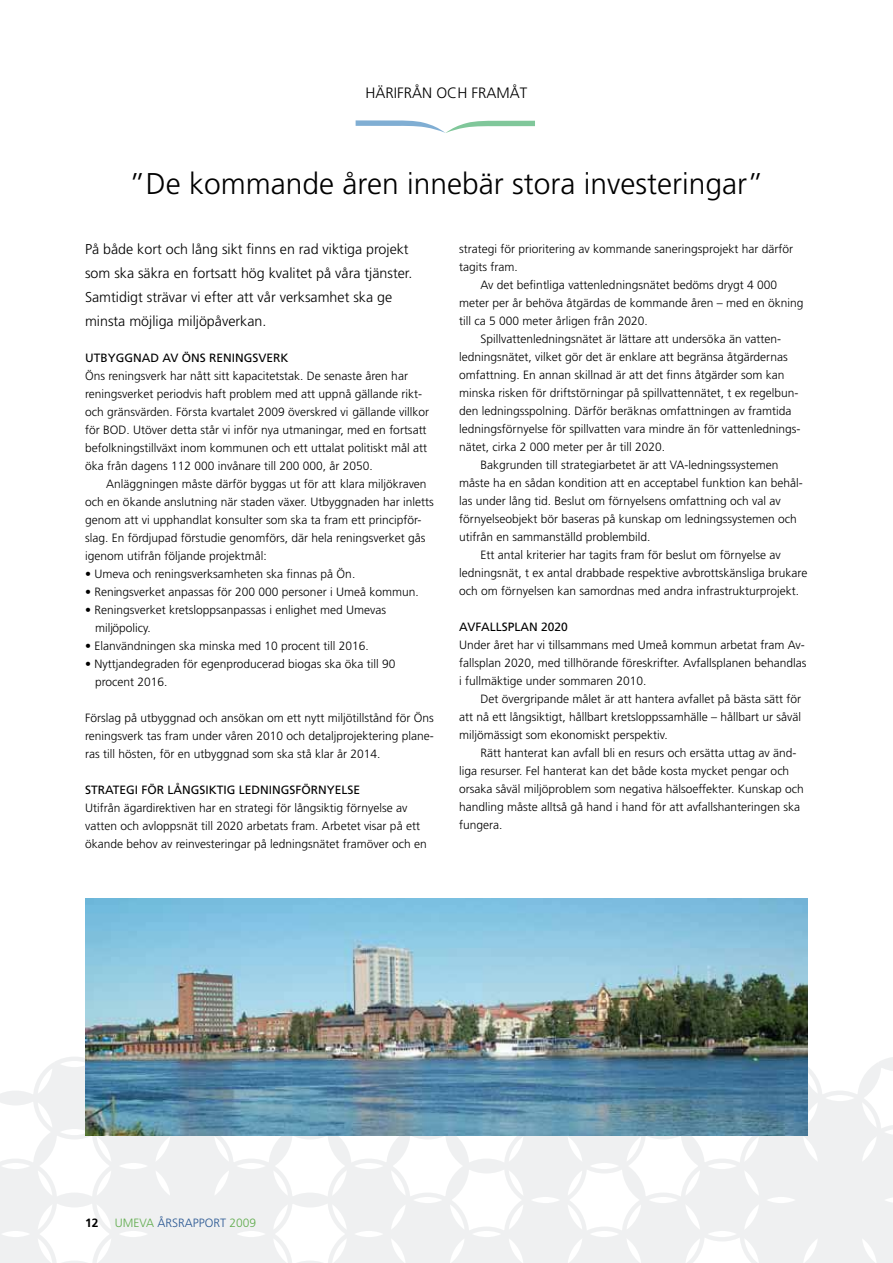
<style>
.page{position:relative;width:893px;height:1263px;background:#fff}
.page>*{position:absolute;margin:0;border:0;box-sizing:border-box;transform-origin:0 0}
.t1{font:300 30px "Frutiger";color:#000}
.t2{font:300 15px "Frutiger";color:#000}
.t3{font:300 14.25px/24px "Frutiger";color:#000}
.t4{font:300 12px/18px "Frutiger";color:#000}
.t5{font:12px "Frutiger";color:#000}
.t6{font:300 12px "Frutiger";color:#003882}
.t7{font:700 12px "Frutiger";color:#000}
.s1{color:#44a12b}
</style>
<div class="page">
<svg style="left:356px;top:120px;width:179px;height:13px"></svg>
<svg style="left:0;top:1057px;width:893px;height:206px"></svg>
<img style="left:85px;top:898px;width:723px;height:238px">
<p class="t2" style="left:366px;top:84px;width:163px">Härifrån och framåt</p>
<h1 class="t1" style="left:129px;top:167px;width:636px">”De kommande åren innebär stora investeringar”</h1>
<p class="t3" style="left:85px;top:237px;width:326px">På både kort och lång sikt finns en rad viktiga projekt som ska säkra en fortsatt hög kvalitet på våra tjänster.<br>Samtidigt strävar vi efter att vår verksamhet ska ge minsta möjliga miljöpåverkan.</p>
<p class="t5" style="left:85px;top:350px;width:204px">UTBYGGNAD AV ÖNS RENINGSVERK</p>
<p class="t4" style="left:85px;top:366px;width:346px">Öns reningsverk har nått sitt kapacitetstak. De senaste åren har reningsverket periodvis haft problem med att uppnå gällande rikt&shy;och gränsvärden. Första kvartalet 2009 överskred vi gällande villkor för BOD. Utöver detta står vi inför nya utmaningar, med en fortsatt befolkningstillväxt inom kommunen och ett uttalat politiskt mål att öka från dagens 112 000 invånare till 200 000, år 2050.</p>
<p class="t4" style="left:85px;top:474px;width:350px;text-indent:21px">Anläggningen måste därför byggas ut för att klara miljökraven och en ökande anslutning när staden växer. Utbyggnaden har inletts genom att vi upphandlat konsulter som ska ta fram ett principför&shy;slag. En fördjupad förstudie genomförs, där hela reningsverket gås igenom utifrån följande projektmål:</p>
<p class="t4" style="left:85px;top:564px;width:272px">• Umeva och reningsverksamheten ska finnas på Ön.</p>
<p class="t4" style="left:85px;top:582px;width:335px">• Reningsverket anpassas för 200 000 personer i Umeå kommun.</p>
<p class="t4" style="left:95px;top:600px;width:293px;text-indent:-10px">• Reningsverket kretsloppsanpassas i enlighet med Umevas miljöpolicy.</p>
<p class="t4" style="left:85px;top:636px;width:285px">• Elanvändningen ska minska med 10 procent till 2016.</p>
<p class="t4" style="left:95px;top:654px;width:302px;text-indent:-10px">• Nyttjandegraden för egenproducerad biogas ska öka till 90 procent 2016.</p>
<p class="t4" style="left:85px;top:708px;width:350px;text-align:justify">Förslag på utbyggnad och ansökan om ett nytt miljötillstånd för Öns reningsverk tas fram under våren 2010 och detaljprojektering plane&shy;ras till hösten, för en utbyggnad som ska stå klar år 2014.</p>
<p class="t5" style="left:85px;top:782px;width:275px">STRATEGI FÖR LÅNGSIKTIG LEDNINGSFÖRNYE LSE</p>
<p class="t4" style="left:85px;top:798px;width:343px">Utifrån ägardirektiven har en strategi för långsiktig förnyelse av vatten och avloppsnät till 2020 arbetats fram. Arbetet visar på ett ökande behov av reinvesteringar på ledningsnätet framöver och en</p>
<p class="t4" style="left:459px;top:240px;width:335px">strategi för prioritering av kommande saneringsprojekt har därför tagits fram.</p>
<p class="t4" style="left:480px;top:276px;width:298px">Av det befintliga vattenledningsnätet bedöms drygt 4 000</p>
<p class="t4" style="left:459px;top:294px;width:346px">meter per år behöva åtgärdas de kommande åren – med en ökning</p>
<p class="t4" style="left:459px;top:312px;width:188px">till ca 5 000 meter årligen från 2020.</p>
<p class="t4" style="left:480px;top:330px;width:302px">Spillvattenledningsnätet är lättare att undersöka än vatten-</p>
<p class="t4" style="left:459px;top:348px;width:330px">ledningsnätet, vilket gör det är enklare att begränsa åtgärdernas</p>
<p class="t4" style="left:459px;top:366px;width:327px">omfattning. En annan skillnad är att det finns åtgärder som kan</p>
<p class="t4" style="left:459px;top:384px;width:341px">minska risken för driftstörningar på spillvattennätet, t ex regelbun-</p>
<p class="t4" style="left:459px;top:402px;width:334px">den ledningsspolning. Därför beräknas omfattningen av framtida</p>
<p class="t4" style="left:459px;top:420px;width:343px">ledningsförnyelse för spillvatten vara mindre än för vattenlednings-</p>
<p class="t4" style="left:459px;top:438px;width:205px">nätet, cirka 2 000 meter per år till 2020.</p>
<p class="t4" style="left:480px;top:456px;width:300px">Bakgrunden till strategiarbetet är att VA-ledningssystemen</p>
<p class="t4" style="left:459px;top:474px;width:345px">måste ha en sådan kondition att en acceptabel funktion kan behål-</p>
<p class="t4" style="left:459px;top:492px;width:323px">las under lång tid. Beslut om förnyelsens omfattning och val av</p>
<p class="t4" style="left:459px;top:510px;width:339px">förnyelseobjekt bör baseras på kunskap om ledningssystemen och</p>
<p class="t4" style="left:459px;top:528px;width:190px">utifrån en sammanställd problembild.</p>
<p class="t4" style="left:480px;top:546px;width:302px">Ett antal kriterier har tagits fram för beslut om förnyelse av</p>
<p class="t4" style="left:459px;top:564px;width:350px">ledningsnät, t ex antal drabbade respektive avbrottskänsliga brukare</p>
<p class="t4" style="left:459px;top:582px;width:339px">och om förnyelsen kan samordnas med andra infrastrukturprojekt.</p>
<p class="t5" style="left:459px;top:620px;width:110px">AVFALLSPLAN 2020</p>
<p class="t4" style="left:459px;top:636px;width:349px">Under året har vi tillsammans med Umeå kommun arbetat fram Av&shy;fallsplan 2020, med tillhörande föreskrifter. Avfallsplanen behandlas i fullmäktige under sommaren 2010.</p>
<p class="t4" style="left:459px;top:690px;width:343px;text-align:justify;text-indent:21px">Det övergripande målet är att hantera avfallet på bästa sätt för att nå ett långsiktigt, hållbart kretsloppssamhälle – hållbart ur såväl miljömässigt som ekonomiskt perspektiv.</p>
<p class="t4" style="left:459px;top:744px;width:346px;text-indent:21px">Rätt hanterat kan avfall bli en resurs och ersätta uttag av änd&shy;liga resurser. Fel hanterat kan det både kosta mycket pengar och orsaka såväl miljöproblem som negativa hälsoeffekter. Kunskap och handling måste alltså gå hand i hand för att avfallshanteringen ska fungera.</p>
<p class="t7" style="left:85px;top:1216px;width:15px">12</p>
<p class="t6" style="left:115px;top:1216px;width:143px"><span class="s1">Umeva</span> Årsrapport <span class="s1">2009</span></p>
</div>
